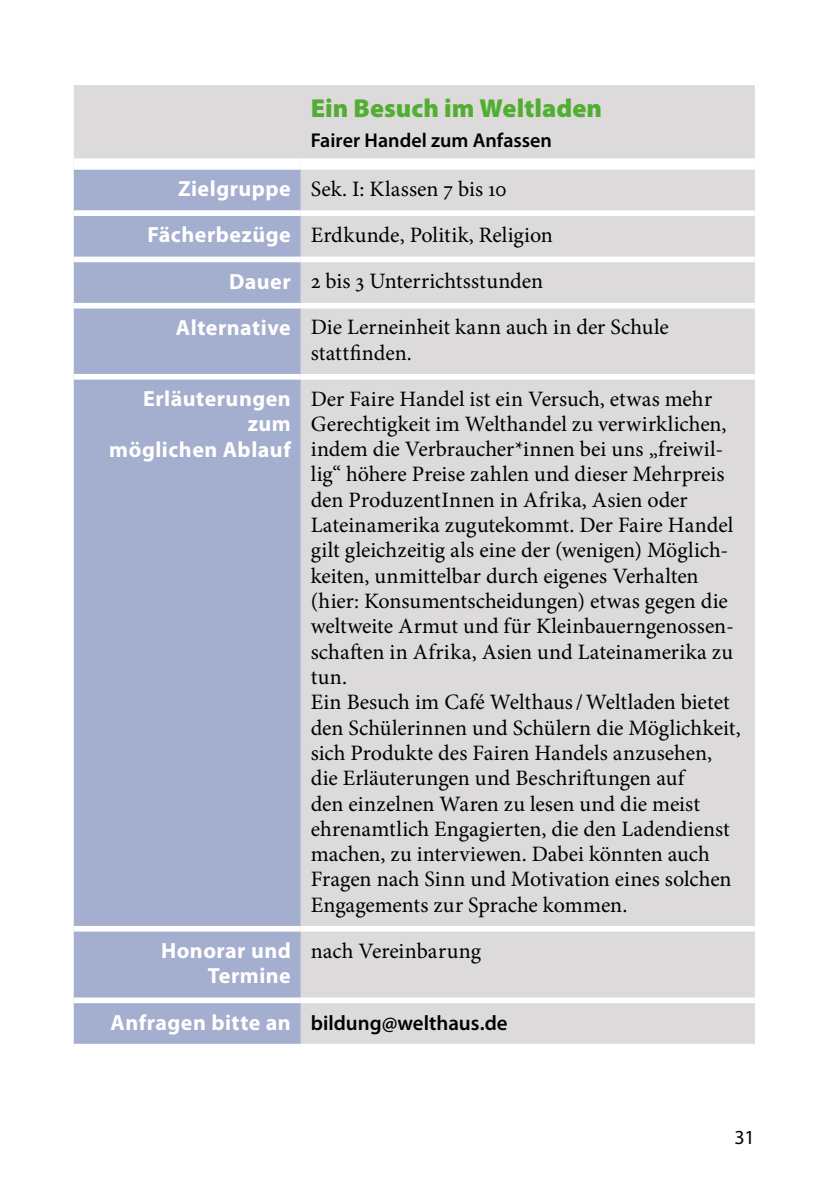
<style>
.page{position:relative;width:840px;height:1191px;background:#fff}
.page>*{position:absolute;margin:0;border:0;box-sizing:border-box;transform-origin:0 0}
.TabTitel_grün{font:900 26px "Myriad Pro";color:#52ae32}
.TabText{font:22px/25.2px "Minion Pro";color:#000}
.TabRubriken{font:700 22px/25.4px "Myriad Pro";letter-spacing:.02em;color:#fff;text-align:right}
.TabText-2{font:600 20.8px "Myriad Pro";color:#000}
.TabUnterTitel{font:600 20px "Myriad Pro";color:#000}
.t1{font:20px "Myriad Pro";color:#000}
</style>
<div class="page">
<div style="left:74px;top:85px;width:680px;height:73px;background:#dddadc"></div>
<div style="left:74px;top:170px;width:226px;height:873px;background:#a4aecf"></div>
<div style="left:300px;top:170px;width:454px;height:873px;background:#dddadc"></div>
<div style="left:74px;top:210px;width:226px;height:6px;background:#fff"></div>
<div style="left:300px;top:210px;width:454px;height:6px;background:#fff"></div>
<div style="left:74px;top:257px;width:226px;height:5px;background:#fff"></div>
<div style="left:300px;top:257px;width:454px;height:5px;background:#fff"></div>
<div style="left:74px;top:303px;width:226px;height:5px;background:#fff"></div>
<div style="left:300px;top:303px;width:454px;height:5px;background:#fff"></div>
<div style="left:74px;top:374px;width:226px;height:5px;background:#fff"></div>
<div style="left:300px;top:374px;width:454px;height:5px;background:#fff"></div>
<div style="left:74px;top:926px;width:226px;height:5px;background:#fff"></div>
<div style="left:300px;top:926px;width:454px;height:5px;background:#fff"></div>
<div style="left:74px;top:997px;width:226px;height:6px;background:#fff"></div>
<div style="left:300px;top:997px;width:454px;height:6px;background:#fff"></div>
<p class="TabTitel_grün" style="left:310px;top:94px;width:293px">Ein Besuch im Weltladen</p>
<p class="TabUnterTitel" style="left:310px;top:129px;width:243px">Fairer Handel zum Anfassen</p>
<p class="TabRubriken" style="left:178px;top:176px;width:114px">Zielgruppe</p>
<p class="TabText" style="left:310px;top:176px;width:197px">Sek. I: Klassen 7 bis 10</p>
<p class="TabRubriken" style="left:147px;top:223px;width:145px">Fächerbezüge</p>
<p class="TabText" style="left:310px;top:222px;width:243px">Erdkunde, Politik, Religion</p>
<p class="TabRubriken" style="left:229px;top:269px;width:63px">Dauer</p>
<p class="TabText" style="left:310px;top:269px;width:234px">2 bis 3 Unterrichtsstunden</p>
<p class="TabRubriken" style="left:176px;top:315px;width:116px">Alternative</p>
<p class="TabText" style="left:310px;top:315px;width:359px">Die Lerneinheit kann auch in der Schule stattfinden.</p>
<p class="TabRubriken" style="left:109px;top:386px;width:183px">Erläuterungen zum<br>möglichen Ablauf</p>
<p class="TabText" style="left:310px;top:386px;width:424px">Der Faire Handel ist ein Versuch, etwas mehr Gerechtigkeit im Welthandel zu verwirklichen, indem die Verbraucher*innen bei uns „freiwil&shy;lig“ höhere Preise zahlen und dieser Mehrpreis den ProduzentInnen in Afrika, Asien oder Lateinamerika zugutekommt. Der Faire Handel gilt gleichzeitig als eine der (wenigen) Möglich&shy;keiten, unmittelbar durch eigenes Verhalten (hier: Konsumentscheidungen) etwas gegen die weltweite Armut und für Kleinbauerngenossen&shy;schaften in Afrika, Asien und Lateinamerika zu tun.</p>
<p class="TabText" style="left:310px;top:689px;width:431px">Ein Besuch im Café Welthaus/Weltladen bietet den Schülerinnen und Schülern die Möglichkeit, sich Produkte des Fairen Handels anzusehen, die Erläuterungen und Beschriftungen auf<br>den einzelnen Waren zu lesen und die meist ehrenamtlich Engagierten, die den Ladendienst machen, zu interviewen. Dabei könnten auch Fragen nach Sinn und Motivation eines solchen Engagements zur Sprache kommen.</p>
<p class="TabRubriken" style="left:161px;top:938px;width:131px">Honorar und<br>Termine</p>
<p class="TabText" style="left:310px;top:938px;width:172px">nach Vereinbarung</p>
<p class="TabRubriken" style="left:110px;top:1009px;width:182px">Anfragen bitte an</p>
<p class="TabText-2" style="left:310px;top:1011px;width:198px">bildung@welthaus.de</p>
<p class="t1" style="left:734px;top:1126px;width:22px">31</p>
</div>
